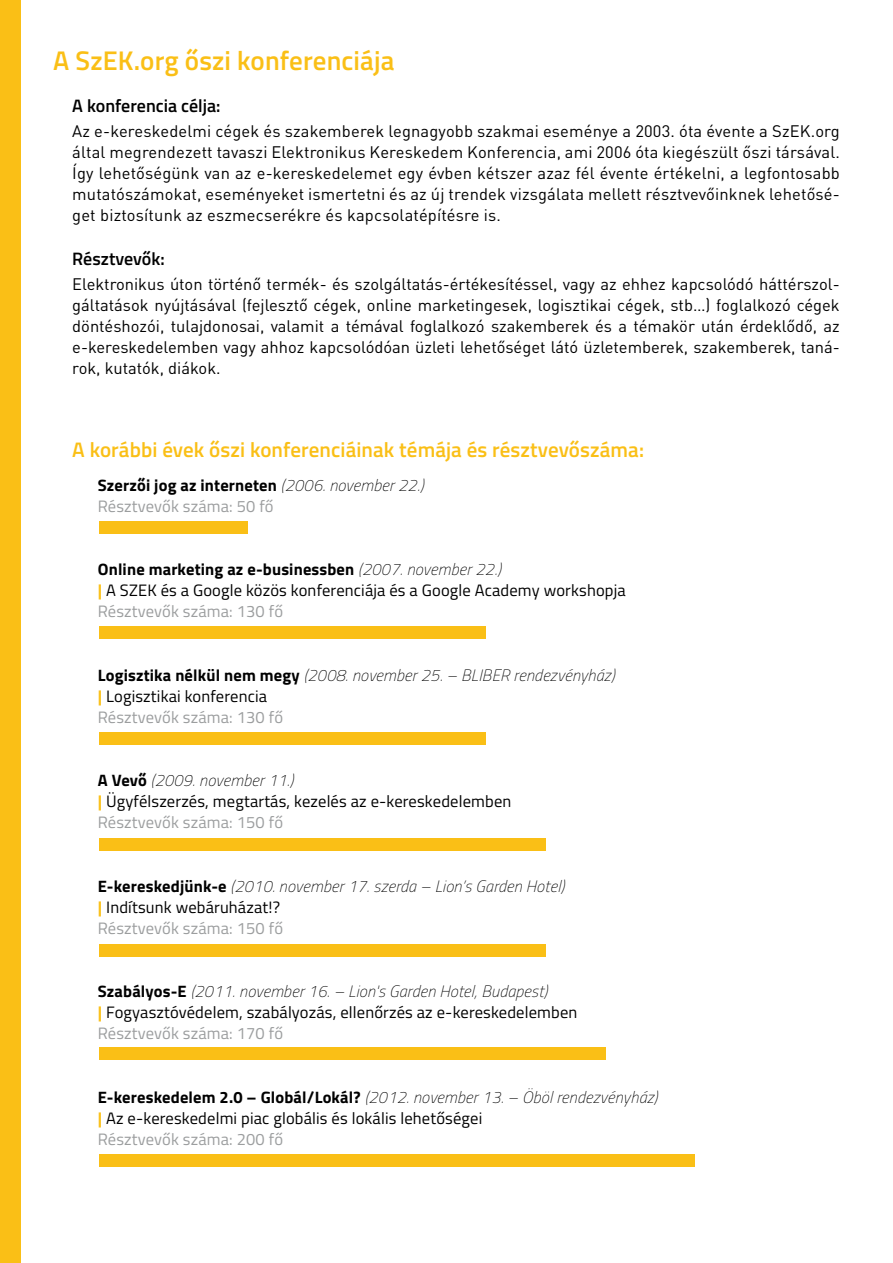
<style>
.page{position:relative;width:893px;height:1263px;background:#fff}
.page>*{position:absolute;margin:0;border:0;box-sizing:border-box;transform-origin:0 0}
.t1{font:600 27px "Titillium";letter-spacing:.005em;color:#fabf16}
.t2{font:600 21px "Titillium";letter-spacing:.005em;color:#fabf16}
.t3{font:600 18px "Titillium";color:#000}
.t4{font:16.5px/21px "DIN Pro";color:#000;text-align:justify}
.t5{font:16.5px/21px "Titillium";letter-spacing:.01em;color:#000}
.t6{font:italic 100 16.5px/21px "Titillium";letter-spacing:.01em;color:#000}
.t7{font:700 16.5px/21px "Titillium";letter-spacing:.01em;color:#000}
.s1{font-weight:100;font-style:italic}
.s2{font-weight:400;color:#9c9e9f}
.s3{font-weight:700}
.s4{font-weight:700;color:#fabf16}
.s5{color:#9c9e9f}
.s6{font-weight:700;font-style:normal}
.s7{font-weight:700;font-style:normal;color:#fabf16}
.s8{font-weight:400;font-style:normal}
.s9{font-weight:400;font-style:normal;color:#9c9e9f}
</style>
<div class="page">
<div style="left:99px;top:521px;width:149px;height:13px;background:#fabf16"></div>
<div style="left:99px;top:626px;width:387px;height:13px;background:#fabf16"></div>
<div style="left:99px;top:732px;width:387px;height:13px;background:#fabf16"></div>
<div style="left:99px;top:838px;width:447px;height:13px;background:#fabf16"></div>
<div style="left:99px;top:944px;width:447px;height:13px;background:#fabf16"></div>
<div style="left:99px;top:1047px;width:506px;height:13px;background:#fabf16"></div>
<div style="left:99px;top:1154px;width:595px;height:13px;background:#fabf16"></div>
<div style="left:0;top:1px;width:21px;height:1262px;background:#fabf16"></div>
<h1 class="t1" style="left:53px;top:40px;width:343px">A SzEK.org őszi konferenciája</h1>
<p class="t3" style="left:72px;top:92px;width:150px">A konferencia célja:</p>
<p class="t4" style="left:72px;top:120px;width:769px">Az e-kereskedelmi cégek és szakemberek legnagyobb szakmai eseménye a 2003. óta évente a SzEK.org által megrendezett tavaszi Elektronikus Kereskedem Konferencia, ami 2006 óta kiegészült őszi társával.<br>Így lehetőségünk van az e-kereskedelemet egy évben kétszer azaz fél évente értékelni, a legfontosabb mutatószámokat, eseményeket ismertetni és az új trendek vizsgálata mellett résztvevőinknek lehetősé&shy;get biztosítunk az eszmecserékre és kapcsolatépítésre is.</p>
<p class="t3" style="left:72px;top:245px;width:94px">Résztvevők:</p>
<p class="t4" style="left:72px;top:273px;width:769px">Elektronikus úton történő termék- és szolgáltatás-értékesítéssel, vagy az ehhez kapcsolódó háttérszol&shy;gáltatások nyújtásával (fejlesztő cégek, online marketingesek, logisztikai cégek, stb…) foglalkozó cégek döntéshozói, tulajdonosai, valamit a témával foglalkozó szakemberek és a témakör után érdeklődő, az e-kereskedelemben vagy ahhoz kapcsolódóan üzleti lehetőséget látó üzletemberek, szakemberek, taná&shy;rok, kutatók, diákok.</p>
<p class="t2" style="left:72px;top:434px;width:573px">A korábbi évek őszi konferenciáinak témája és résztvevőszáma:</p>
<p class="t7" style="left:98px;top:474px;width:327px">Szerzői jog az interneten <span class="s1">(2006. november 22.)<br></span><span class="s2">Résztvevők száma: 50 fő</span></p>
<p class="t5" style="left:98px;top:558px;width:529px"><span class="s3">Online marketing az e-businessben</span> <span class="s1">(2007. november 22.)<br></span><span class="s4">|</span> A SZEK és a Google közös konferenciája és a Google Academy workshopja<br><span class="s5">Résztvevők száma: 130 fő</span></p>
<p class="t6" style="left:98px;top:664px;width:518px"><span class="s6">Logisztika nélkül nem megy</span> (2008. november 25. – BLIBER rendezvényház) <span class="s7">|</span> <span class="s8">Logisztikai konferencia<br></span><span class="s9">Résztvevők száma: 130 fő</span></p>
<p class="t5" style="left:98px;top:769px;width:415px"><span class="s3">A Vevő</span> <span class="s1">(2009. november 11.)<br></span><span class="s4">|</span> Ügyfélszerzés, megtartás, kezelés az e-kereskedelemben<br><span class="s5">Résztvevők száma: 150 fő</span></p>
<p class="t6" style="left:98px;top:875px;width:468px"><span class="s6">E-kereskedjünk-e</span> (2010. november 17. szerda – Lion’s Garden Hotel) <span class="s7">|</span> <span class="s8">Indítsunk webáruházat!?<br></span><span class="s9">Résztvevők száma: 150 fő</span></p>
<p class="t5" style="left:98px;top:980px;width:481px"><span class="s3">Szabályos-E</span> <span class="s1">(2011. november 16. – Lion's Garden Hotel, Budapest)<br></span><span class="s4">|</span> Fogyasztóvédelem, szabályozás, ellenőrzés az e-kereskedelemben<br><span class="s5">Résztvevők száma: 170 fő</span></p>
<p class="t5" style="left:98px;top:1086px;width:561px"><span class="s3">E-kereskedelem 2.0 – Globál/Lokál?</span> <span class="s1">(2012. november 13. – Öböl rendezvényház) </span><span class="s4">|</span> Az e-kereskedelmi piac globális és lokális lehetőségei<br><span class="s5">Résztvevők száma: 200 fő</span></p>
</div>
